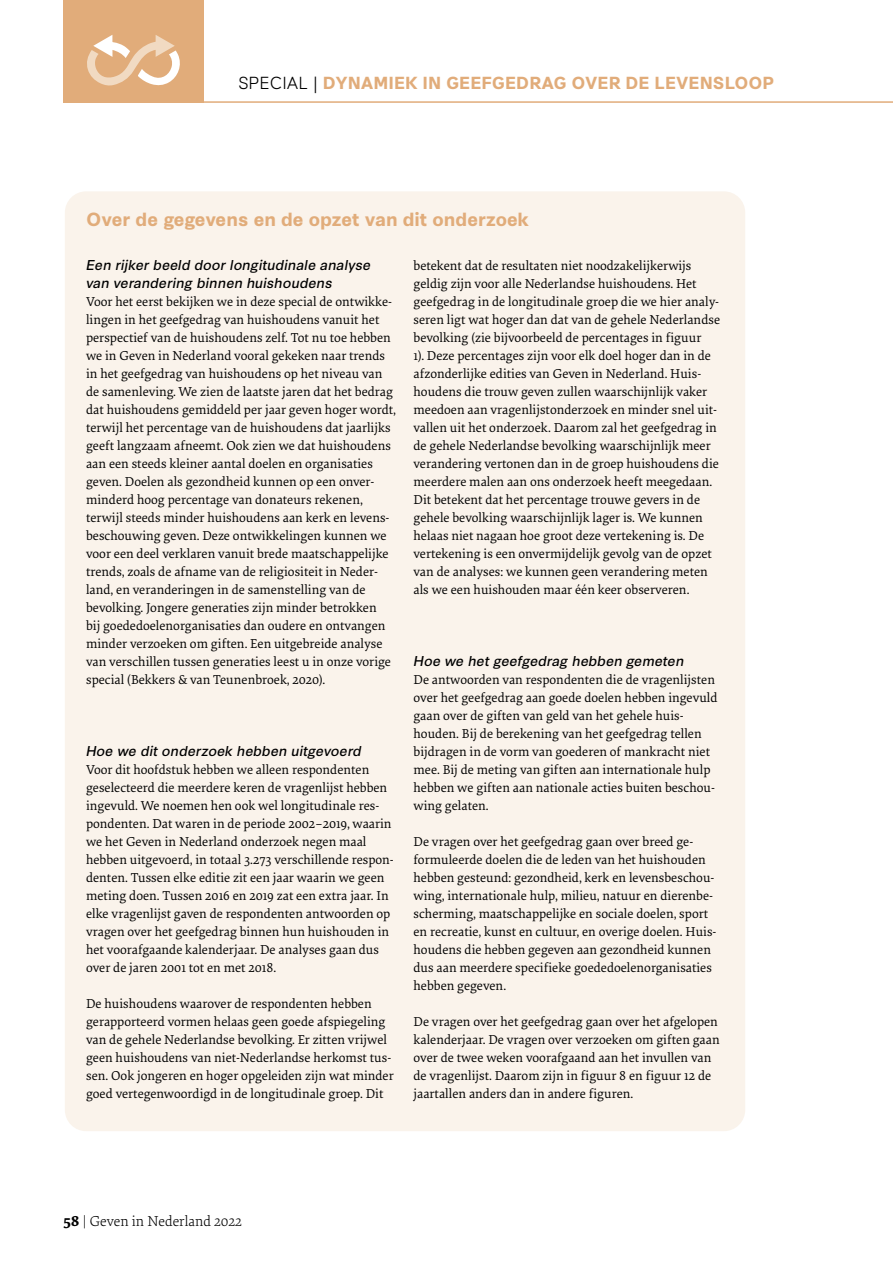
<style>
.page{position:relative;width:893px;height:1263px;background:#fff}
.page>*{position:absolute;margin:0;border:0;box-sizing:border-box;transform-origin:0 0}
.t1{font:700 18px "Synthese";color:#e1ac7a}
.t2{font:700 16.5px "Synthese";color:#e1ac7a}
.t3{font:300 15px "Elena Basic";color:#000}
.t4{font:13.5px/18px "Elena Basic";color:#000}
.t5{font:italic 13.5px/18px "Synthese";color:#000}
.s1{font-weight:300;color:#000}
.s2{font-weight:700}
</style>
<div class="page">
<hr style="left:64px;top:101px;width:829px;height:2px;background:#e1ac7a">
<div style="left:64px;top:0;width:140px;height:103px;background:#e1ac7a"></div>
<svg style="left:87px;top:35px;width:93px;height:51px"></svg>
<div style="left:65px;top:191px;width:680px;height:940px;background:#faf3eb;border-radius:21px"></div>
<p class="t2" style="left:238px;top:70px;width:538px"><span class="s1">SPECIAL |</span> DYNAMIEK IN GEEFGEDRAG OVER DE LEVENSLOOP</p>
<h1 class="t1" style="left:86px;top:205px;width:445px">Over de gegevens en de opzet van dit onderzoek</h1>
<p class="t5" style="left:86px;top:255px;width:286px">Een rijker beeld door longitudinale analyse van verandering binnen huishoudens</p>
<p class="t4" style="left:86px;top:292px;width:311px">Voor het eerst bekijken we in deze special de ontwikke&shy;lingen in het geefgedrag van huishoudens vanuit het perspectief van de huishoudens zelf. Tot nu toe hebben we in Geven in Nederland vooral gekeken naar trends in het geefgedrag van huishoudens op het niveau van de samenleving. We zien de laatste jaren dat het bedrag dat huishoudens gemiddeld per jaar geven hoger wordt, terwijl het percentage van de huishoudens dat jaarlijks geeft langzaam afneemt. Ook zien we dat huishoudens aan een steeds kleiner aantal doelen en organisaties geven. Doelen als gezondheid kunnen op een onver&shy;minderd hoog percentage van donateurs rekenen, terwijl steeds minder huishoudens aan kerk en levens&shy;beschouwing geven. Deze ontwikkelingen kunnen we voor een deel verklaren vanuit brede maatschappelijke trends, zoals de afname van de religiositeit in Neder&shy;land, en veranderingen in de samenstelling van de bevolking. Jongere generaties zijn minder betrokken<br>bij goededoelenorganisaties dan oudere en ontvangen minder verzoeken om giften. Een uitgebreide analyse van verschillen tussen generaties leest u in onze vorige special (Bekkers &amp; van Teunenbroek, 2020).</p>
<p class="t4" style="left:414px;top:256px;width:308px">betekent dat de resultaten niet noodzakelijkerwijs geldig zijn voor alle Nederlandse huishoudens. Het geefgedrag in de longitudinale groep die we hier analy&shy;seren ligt wat hoger dan dat van de gehele Nederlandse bevolking (zie bijvoorbeeld de percentages in figuur<br>1). Deze percentages zijn voor elk doel hoger dan in de afzonderlijke edities van Geven in Nederland. Huis&shy;houdens die trouw geven zullen waarschijnlijk vaker meedoen aan vragenlijstonderzoek en minder snel uit&shy;vallen uit het onderzoek. Daarom zal het geefgedrag in de gehele Nederlandse bevolking waarschijnlijk meer verandering vertonen dan in de groep huishoudens die meerdere malen aan ons onderzoek heeft meegedaan.<br>Dit betekent dat het percentage trouwe gevers in de gehele bevolking waarschijnlijk lager is. We kunnen helaas niet nagaan hoe groot deze vertekening is. De vertekening is een onvermijdelijk gevolg van de opzet van de analyses: we kunnen geen verandering meten als we een huishouden maar één keer observeren.</p>
<p class="t5" style="left:414px;top:651px;width:272px">Hoe we het geefgedrag hebben gemeten</p>
<p class="t4" style="left:414px;top:670px;width:305px">De antwoorden van respondenten die de vragenlijsten over het geefgedrag aan goede doelen hebben ingevuld gaan over de giften van geld van het gehele huis&shy;houden. Bij de berekening van het geefgedrag tellen bijdragen in de vorm van goederen of mankracht niet mee. Bij de meting van giften aan internationale hulp hebben we giften aan nationale acties buiten beschou&shy;wing gelaten.</p>
<p class="t4" style="left:414px;top:832px;width:304px">De vragen over het geefgedrag gaan over breed ge&shy;formuleerde doelen die de leden van het huishouden hebben gesteund: gezondheid, kerk en levensbeschou&shy;wing, internationale hulp, milieu, natuur en dierenbe&shy;scherming, maatschappelijke en sociale doelen, sport en recreatie, kunst en cultuur, en overige doelen. Huis&shy;houdens die hebben gegeven aan gezondheid kunnen dus aan meerdere specifieke goededoelenorganisaties hebben gegeven.</p>
<p class="t4" style="left:414px;top:1012px;width:308px">De vragen over het geefgedrag gaan over het afgelopen kalenderjaar. De vragen over verzoeken om giften gaan over de twee weken voorafgaand aan het invullen van de vragenlijst. Daarom zijn in figuur 8 en figuur 12 de jaartallen anders dan in andere figuren.</p>
<p class="t5" style="left:86px;top:741px;width:277px">Hoe we dit onderzoek hebben uitgevoerd</p>
<p class="t4" style="left:86px;top:760px;width:309px">Voor dit hoofdstuk hebben we alleen respondenten geselecteerd die meerdere keren de vragenlijst hebben ingevuld. We noemen hen ook wel longitudinale res&shy;pondenten. Dat waren in de periode 2002–2019, waarin we het Geven in Nederland onderzoek negen maal hebben uitgevoerd, in totaal 3.273 verschillende respon&shy;denten. Tussen elke editie zit een jaar waarin we geen meting doen. Tussen 2016 en 2019 zat een extra jaar. In elke vragenlijst gaven de respondenten antwoorden op vragen over het geefgedrag binnen hun huishouden in het voorafgaande kalenderjaar. De analyses gaan dus over de jaren 2001 tot en met 2018.</p>
<p class="t4" style="left:86px;top:994px;width:309px">De huishoudens waarover de respondenten hebben gerapporteerd vormen helaas geen goede afspiegeling van de gehele Nederlandse bevolking. Er zitten vrijwel geen huishoudens van niet-Nederlandse herkomst tus&shy;sen. Ook jongeren en hoger opgeleiden zijn wat minder goed vertegenwoordigd in de longitudinale groep. Dit</p>
<p class="t3" style="left:63px;top:1211px;width:180px"><span class="s2">58</span> | Geven in Nederland 2022</p>
</div>
